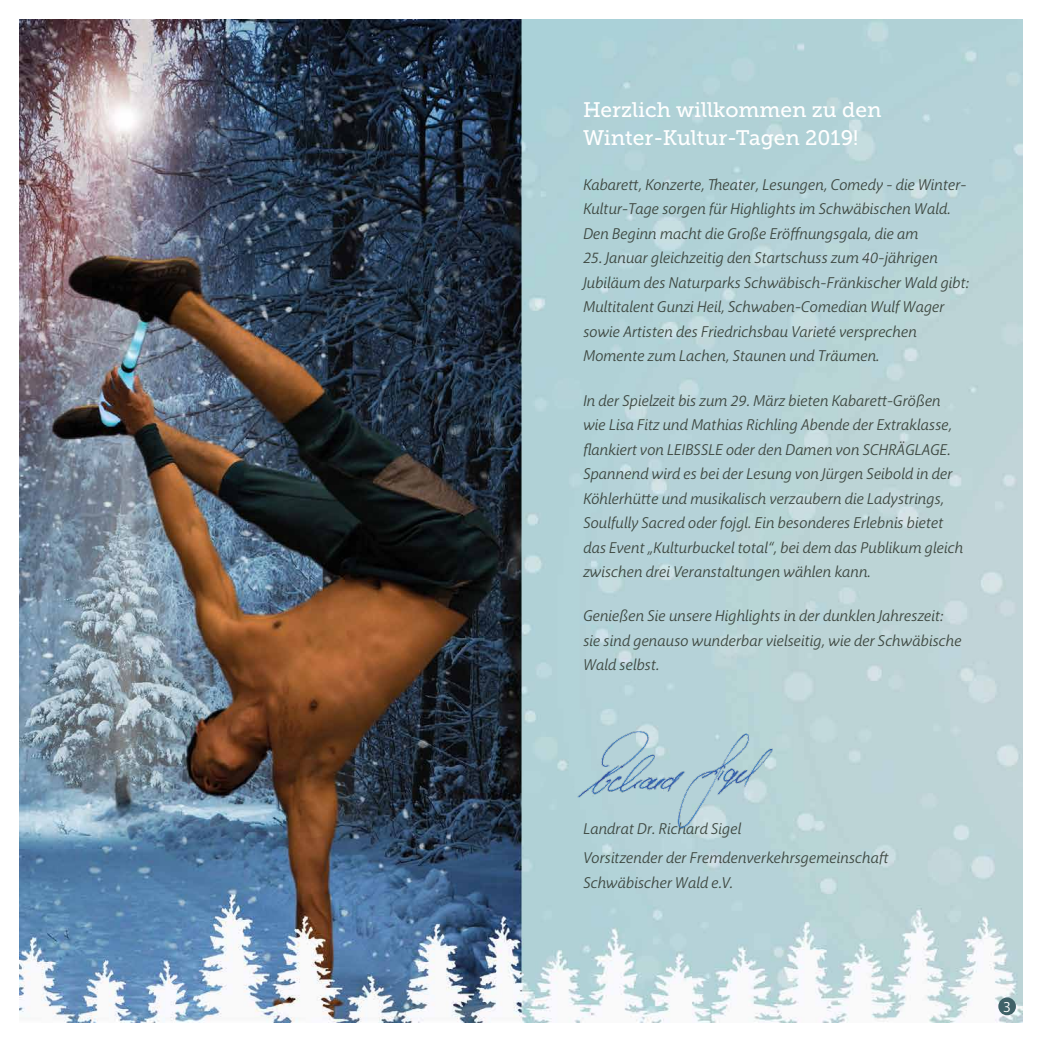
<style>
.page{position:relative;width:1042px;height:1042px;background:#fff}
.page>*{position:absolute;margin:0;border:0;box-sizing:border-box;transform-origin:0 0}
.t1{font:21px/28px "Museo Slab 500";color:#fff}
.t2{font:italic 15.4px/24.5px "Macha";color:#3d4740}
.t3{font:14.88px "Macha";color:#fff}
</style>
<div class="page">
<img style="left:521px;top:20px;width:501px;height:1002px">
<div style="left:998px;top:997px;width:18px;height:18px;background:#406268;border-radius:50%"></div>
<img style="left:566px;top:719px;width:211px;height:114px">
<img style="left:20px;top:20px;width:501px;height:1002px">
<h1 class="t1" style="left:583px;top:96px;width:300px">Herzlich willkommen zu den<br>Winter-Kultur-Tagen 2019!</h1>
<p class="t2" style="left:583px;top:172px;width:385px">Kabarett, Konzerte, Theater, Lesungen, Comedy - die Winter-<br>Kultur-Tage sorgen für Highlights im Schwäbischen Wald.<br>Den Beginn macht die Große Eröffnungsgala, die am</p>
<p class="t2" style="left:583px;top:246px;width:387px">25. Januar gleichzeitig den Startschuss zum 40-jährigen Jubiläum des Naturparks Schwäbisch-Fränkischer Wald gibt:<br>Multitalent Gunzi Heil, Schwaben-Comedian Wulf Wager sowie Artisten des Friedrichsbau Varieté versprechen Momente zum Lachen, Staunen und Träumen.</p>
<p class="t2" style="left:583px;top:388px;width:381px">In der Spielzeit bis zum 29. März bieten Kabarett-Größen wie Lisa Fitz und Mathias Richling Abende der Extraklasse, flankiert von LEIBSSLE oder den Damen von SCHRÄGLAGE.<br>Spannend wird es bei der Lesung von Jürgen Seibold in der Köhlerhütte und musikalisch verzaubern die Ladystrings, Soulfully Sacred oder fojgl. Ein besonderes Erlebnis bietet das Event „Kulturbuckel total“, bei dem das Publikum gleich zwischen drei Veranstaltungen wählen kann.</p>
<p class="t2" style="left:583px;top:604px;width:380px">Genießen Sie unsere Highlights in der dunklen Jahreszeit: sie sind genauso wunderbar vielseitig, wie der Schwäbische<br>Wald selbst.</p>
<p class="t2" style="left:583px;top:814px;width:307px;line-height:29.4px">Landrat Dr. Richard Sigel<br>Vorsitzender der Fremdenverkehrsgemeinschaft</p>
<p class="t2" style="left:583px;top:870px;width:151px">Schwäbischer Wald e.V.</p>
<p class="t3" style="left:1003px;top:997px;width:9px">3</p>
</div>
